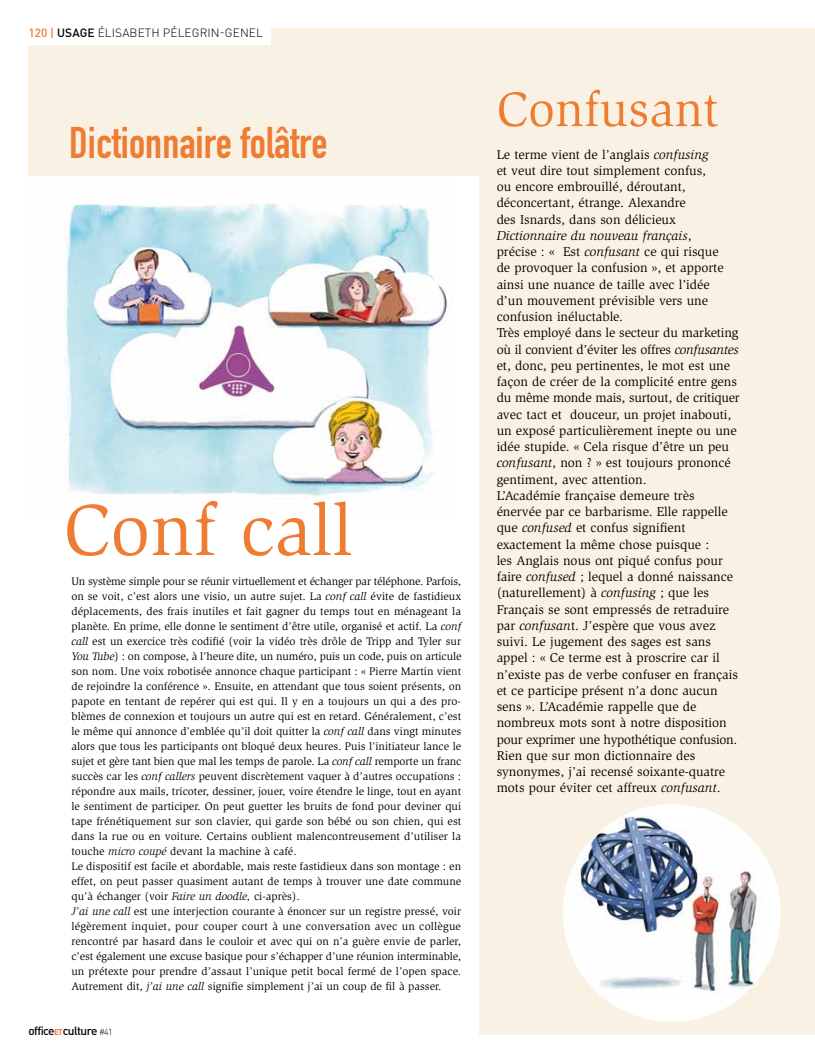
<style>
.page{position:relative;width:815px;height:1063px;background:#fff}
.page>*{position:absolute;margin:0;border:0;box-sizing:border-box;transform-origin:0 0}
.t1{font:74.38px "Slimbach";color:#ee7c32}
.t2{font:50px "Slimbach";color:#ee7c32}
.t3{font:43.75px "DIN Engschrift";color:#ee7c32}
.t4{font:13.12px/16.2px "Slimbach";color:#000}
.t5{font:300 11.88px "DINOT";letter-spacing:.01em;color:#000}
.t6{font:500 11.88px "DINOT";color:#000}
.t7{font:11.25px/15px "Slimbach";color:#000}
.s1{font-weight:500;color:#ee7c32}
.s2{font-weight:500}
.s3{font-style:italic}
.s4{font-weight:700;font-size:8.38px;color:#ee7c32}
.s5{font-weight:300;font-size:8.75px}
</style>
<div class="page">
<div style="left:28px;top:28px;width:787px;height:1007px;background:#f9f2e4"></div>
<div style="left:17px;top:176px;width:462px;height:887px;background:#fff"></div>
<img style="left:64px;top:203px;width:383px;height:293px">
<div style="left:25px;top:25px;width:245px;height:19px;background:#fff"></div>
<div style="left:563px;top:804px;width:218px;height:218px;background:#fff;border-radius:50%"></div>
<img style="left:563px;top:816px;width:198px;height:180px">
<p class="t5" style="left:28px;top:25px;width:236px"><span class="s1">120 |</span> <span class="s2">usage</span> ÉLISABETH PÉLEGRIN-G ENEL</p>
<h3 class="t3" style="left:69px;top:117px;width:260px">Dictionnaire folâtre</h3>
<h1 class="t1" style="left:64px;top:488px;width:291px">Conf call</h1>
<p class="t7" style="left:71px;top:574px;width:392px">Un système simple pour se réunir virtuellement et échanger par téléphone. Parfois, on se voit, c’est alors une visio, un autre sujet. La <span class="s3">conf call</span> évite de fastidieux déplacements, des frais inutiles et fait gagner du temps tout en ménageant la planète. En prime, elle donne le sentiment d’être utile, organisé et actif. La <span class="s3">conf call</span> est un exercice très codifié (voir la vidéo très drôle de Tripp and Tyler sur <span class="s3">You Tube</span>) : on compose, à l’heure dite, un numéro, puis un code, puis on articule son nom. Une voix robotisée annonce chaque participant : « Pierre Martin vient de rejoindre la conférence ». Ensuite, en attendant que tous soient présents, on papote en tentant de repérer qui est qui. Il y en a toujours un qui a des pro&shy;blèmes de connexion et toujours un autre qui est en retard. Généralement, c’est le même qui annonce d’emblée qu’il doit quitter la <span class="s3">conf call</span> dans vingt minutes alors que tous les participants ont bloqué deux heures. Puis l’initiateur lance le sujet et gère tant bien que mal les temps de parole. La <span class="s3">conf call</span> remporte un franc succès car les <span class="s3">conf callers</span> peuvent discrètement vaquer à d’autres occupations : répondre aux mails, tricoter, dessiner, jouer, voire étendre le linge, tout en ayant le sentiment de participer. On peut guetter les bruits de fond pour deviner qui tape frénétiquement sur son clavier, qui garde son bébé ou son chien, qui est dans la rue ou en voiture. Certains oublient malencontreusement d’utiliser la touche <span class="s3">micro coupé</span> devant la machine à café.<br>Le dispositif est facile et abordable, mais reste fastidieux dans son montage : en effet, on peut passer quasiment autant de temps à trouver une date commune qu’à échanger (voir <span class="s3">Faire un doodle,</span> ci-après).<br><span class="s3">J’ai une call</span> est une interjection courante à énoncer sur un registre pressé, voir légèrement inquiet, pour couper court à une conversation avec un collègue rencontré par hasard dans le couloir et avec qui on n’a guère envie de parler, c’est également une excuse basique pour s’échapper d’une réunion interminable, un prétexte pour prendre d’assaut l’unique petit bocal fermé de l’open space.<br>Autrement dit, <span class="s3">j’ai une call</span> signifie simplement j’ai un coup de fil à passer.</p>
<p class="t6" style="left:28px;top:1023px;width:86px">office<span class="s4">et</span>culture <span class="s5">#41</span></p>
<h2 class="t2" style="left:497px;top:81px;width:224px">Confusant</h2>
<p class="t4" style="left:497px;top:146px;width:245px">Le terme vient de l’anglais <span class="s3">confusing<br></span>et veut dire tout simplement confus,<br>ou encore embrouillé, déroutant, déconcertant, étrange. Alexandre<br>des Isnards, dans son délicieux <span class="s3">Dictionnaire du nouveau français</span>,<br>précise : « Est <span class="s3">confusant</span> ce qui risque<br>de provoquer la confusion », et apporte ainsi une nuance de taille avec l’idée<br>d’un mouvement prévisible vers une confusion inéluctable.<br>Très employé dans le secteur du marketing où il convient d’éviter les offres <span class="s3">confusantes </span>et, donc, peu pertinentes, le mot est une façon de créer de la complicité entre gens du même monde mais, surtout, de critiquer avec tact et douceur, un projet inabouti, un exposé particulièrement inepte ou une idée stupide. « Cela risque d’être un peu <span class="s3">confusant</span>, non ? » est toujours prononcé gentiment, avec attention.<br>L’Académie française demeure très énervée par ce barbarisme. Elle rappelle que <span class="s3">confused</span> et confus signifient exactement la même chose puisque :<br>les Anglais nous ont piqué confus pour faire <span class="s3">confused</span> ; lequel a donné naissance (naturellement) à <span class="s3">confusing</span> ; que les Français se sont empressés de retraduire par <span class="s3">confusan</span>t. J’espère que vous avez suivi. Le jugement des sages est sans appel : « Ce terme est à proscrire car il n’existe pas de verbe confuser en français et ce participe présent n’a donc aucun sens ». L’Académie rappelle que de nombreux mots sont à notre disposition pour exprimer une hypothétique confusion.<br>Rien que sur mon dictionnaire des synonymes, j’ai recensé soixante-quatre mots pour éviter cet affreux <span class="s3">confusant</span>.</p>
</div>
